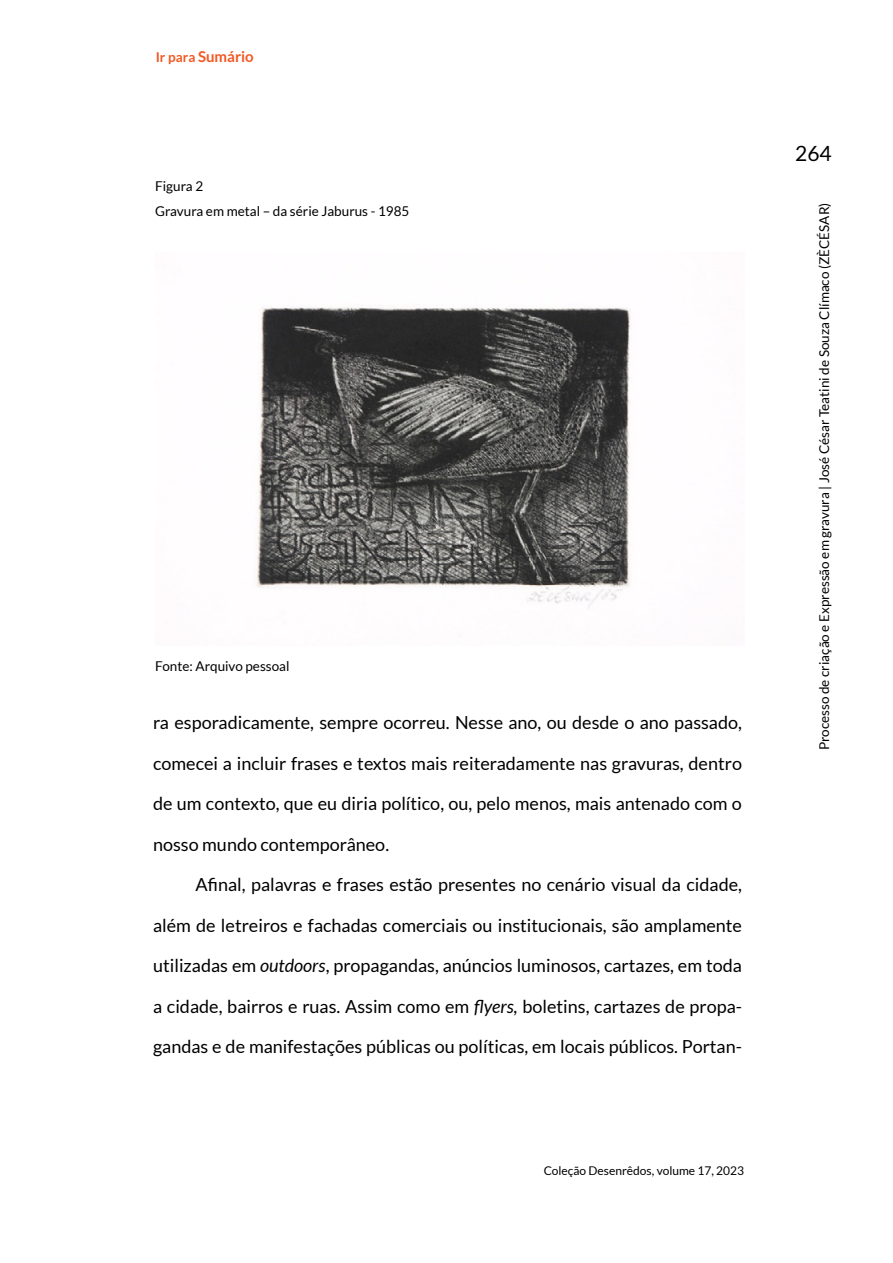
<style>
.page{position:relative;width:893px;height:1263px;background:#fff}
.page>*{position:absolute;margin:0;border:0;box-sizing:border-box;transform-origin:0 0}
.t1{font:21px "Lato";color:#000}
.t2{font:18px "Lato";color:#000}
.t3{font:700 15px "Lato";color:#f15922}
.t4{font:13.5px/25.2px "Lato";color:#000}
.t5{font:12px "Lato";color:#000}
.s1{font-size:13.5px}
.s2{font-style:italic}
</style>
<div class="page">
<img style="left:256px;top:305px;width:375px;height:304px">
<p class="t3" style="left:156px;top:48px;width:100px"><span class="s1">Ir para</span> Sumário</p>
<p class="t4" style="left:155px;top:173px;width:256px">Figura 2<br>Gravura em metal – da série Jaburus - 1985</p>
<p class="t4" style="left:155px;top:653px;width:136px">Fonte: Arquivo pessoal</p>
<p class="t2" style="left:153px;top:712px;width:590px">ra esporadicamente, sempre ocorreu. Nesse ano, ou desde o ano passado,</p>
<p class="t2" style="left:153px;top:753px;width:590px">comecei a incluir frases e textos mais reiteradamente nas gravuras, dentro</p>
<p class="t2" style="left:153px;top:793px;width:590px">de um contexto, que eu diria político, ou, pelo menos, mais antenado com o</p>
<p class="t2" style="left:153px;top:834px;width:238px">nosso mundo contemporâneo.</p>
<p class="t2" style="left:196px;top:874px;width:548px">Afinal, palavras e frases estão presentes no cenário visual da cidade,</p>
<p class="t2" style="left:153px;top:915px;width:590px">além de letreiros e fachadas comerciais ou institucionais, são amplamente</p>
<p class="t2" style="left:153px;top:955px;width:590px">utilizadas em <span class="s2">outdoors</span>, propagandas, anúncios luminosos, cartazes, em toda</p>
<p class="t2" style="left:153px;top:996px;width:590px">a cidade, bairros e ruas. Assim como em <span class="s2">flyers,</span> boletins, cartazes de propa-</p>
<p class="t2" style="left:153px;top:1036px;width:590px">gandas e de manifestações públicas ou políticas, em locais públicos. Portan-</p>
<p class="t5" style="left:544px;top:1164px;width:202px">Coleção Desenrêdos, volume 17, 2023</p>
<p class="t1" style="left:795px;top:142px;width:38px">264</p>
<p class="t4" style="left:811px;top:750px;width:549px;rotate:-90deg">Processo de criação e Expressão em gravura | José César Teatini de Souza Clímaco (ZÈCÉSAR)</p>
</div>
